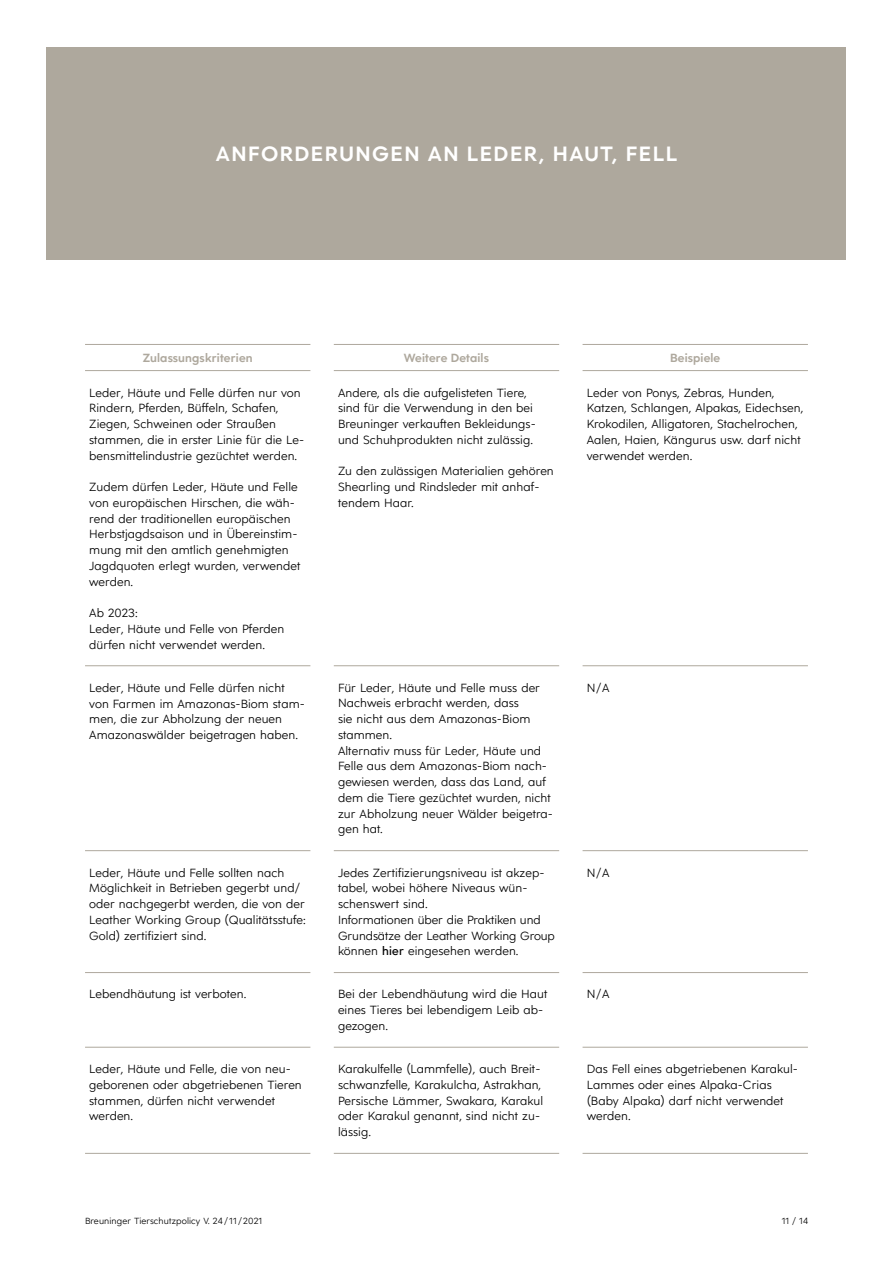
<style>
.page{position:relative;width:893px;height:1263px;background:#fff}
.page>*{position:absolute;margin:0;border:0;box-sizing:border-box;transform-origin:0 0}
.t1{font:700 21px "Eduard Breuninger";letter-spacing:.07em;color:#fff}
.t2{font:12px/15.8px "Eduard Breuninger";letter-spacing:.005em;color:#000}
.t3{font:700 12px "Eduard Breuninger";letter-spacing:.01em;color:#aea89d}
.t4{font:9px "Eduard Breuninger";letter-spacing:.01em;color:#000}
.s1{font-weight:500}
</style>
<div class="page">
<div style="left:47px;top:47px;width:799px;height:212px;background:#aea89d"></div>
<hr style="left:85px;top:665px;width:225px;height:1px;background:#aea89d">
<hr style="left:334px;top:665px;width:225px;height:1px;background:#aea89d">
<hr style="left:583px;top:665px;width:225px;height:1px;background:#aea89d">
<hr style="left:85px;top:850px;width:225px;height:1px;background:#aea89d">
<hr style="left:334px;top:850px;width:225px;height:1px;background:#aea89d">
<hr style="left:583px;top:850px;width:225px;height:1px;background:#aea89d">
<hr style="left:85px;top:972px;width:225px;height:1px;background:#aea89d">
<hr style="left:334px;top:972px;width:225px;height:1px;background:#aea89d">
<hr style="left:583px;top:972px;width:225px;height:1px;background:#aea89d">
<hr style="left:85px;top:1047px;width:225px;height:1px;background:#aea89d">
<hr style="left:334px;top:1047px;width:225px;height:1px;background:#aea89d">
<hr style="left:583px;top:1047px;width:225px;height:1px;background:#aea89d">
<hr style="left:85px;top:1153px;width:225px;height:1px;background:#aea89d">
<hr style="left:334px;top:1153px;width:225px;height:1px;background:#aea89d">
<hr style="left:583px;top:1153px;width:225px;height:1px;background:#aea89d">
<hr style="left:85px;top:344px;width:225px;height:1px;background:#aea89d">
<hr style="left:334px;top:344px;width:225px;height:1px;background:#aea89d">
<hr style="left:583px;top:344px;width:225px;height:1px;background:#aea89d">
<hr style="left:85px;top:370px;width:225px;height:1px;background:#aea89d">
<hr style="left:334px;top:370px;width:225px;height:1px;background:#aea89d">
<hr style="left:583px;top:370px;width:225px;height:1px;background:#aea89d">
<h1 class="t1" style="left:216px;top:138px;width:463px">ANFORDERUNGEN AN LEDER, HAUT, FELL</h1>
<p class="t3" style="left:143px;top:349px;width:111px">Zulassungskriterien</p>
<p class="t3" style="left:404px;top:349px;width:87px">Weitere Details</p>
<p class="t3" style="left:670px;top:349px;width:52px">Beispiele</p>
<p class="t2" style="left:89px;top:384px;width:216px">Leder, Häute und Felle dürfen nur von Rindern, Pferden, Büffeln, Schafen, Ziegen, Schweinen oder Straußen stammen, die in erster Linie für die Le&shy;bensmittelindustrie gezüchtet werden.</p>
<p class="t2" style="left:89px;top:478px;width:213px">Zudem dürfen Leder, Häute und Felle von europäischen Hirschen, die wäh&shy;rend der traditionellen europäischen<br>Herbstjagdsaison und in Übereinstim&shy;mung mit den amtlich genehmigten<br>Jagdquoten erlegt wurden, verwendet werden.</p>
<p class="t2" style="left:89px;top:604px;width:197px">Ab 2023:<br>Leder, Häute und Felle von Pferden dürfen nicht verwendet werden.</p>
<p class="t2" style="left:338px;top:384px;width:199px">Andere, als die aufgelisteten Tiere, sind für die Verwendung in den bei Breuninger verkauften Bekleidungs&shy;und Schuhprodukten nicht zulässig.</p>
<p class="t2" style="left:338px;top:462px;width:217px">Zu den zulässigen Materialien gehören<br>Shearling und Rindsleder mit anhaf&shy;tendem Haar.</p>
<p class="t2" style="left:587px;top:384px;width:218px">Leder von Ponys, Zebras, Hunden, Katzen, Schlangen, Alpakas, Eidechsen, Krokodilen, Alligatoren, Stachelrochen, Aalen, Haien, Kängurus usw. darf nicht verwendet werden.</p>
<p class="t2" style="left:89px;top:679px;width:217px">Leder, Häute und Felle dürfen nicht von Farmen im Amazonas-Biom stam&shy;men, die zur Abholzung der neuen Amazonaswälder beigetragen haben.</p>
<p class="t2" style="left:338px;top:679px;width:217px">Für Leder, Häute und Felle muss der<br>Nachweis erbracht werden, dass<br>sie nicht aus dem Amazonas-Biom stammen.<br>Alternativ muss für Leder, Häute und<br>Felle aus dem Amazonas-Biom nach&shy;gewiesen werden, dass das Land, auf dem die Tiere gezüchtet wurden, nicht zur Abholzung neuer Wälder beigetra&shy;gen hat.</p>
<p class="t2" style="left:587px;top:679px;width:24px">N/A</p>
<p class="t2" style="left:89px;top:864px;width:218px">Leder, Häute und Felle sollten nach Möglichkeit in Betrieben gegerbt und/ oder nachgegerbt werden, die von der Leather Working Group (Qualitätsstufe:<br>Gold) zertifiziert sind.</p>
<p class="t2" style="left:338px;top:864px;width:218px">Jedes Zertifizierungsniveau ist akzep&shy;tabel, wobei höhere Niveaus wün&shy;schenswert sind.<br>Informationen über die Praktiken und Grundsätze der Leather Working Group können <span class="s1">hier</span> eingesehen werden.</p>
<p class="t2" style="left:587px;top:863px;width:24px">N/A</p>
<p class="t2" style="left:89px;top:985px;width:159px">Lebendhäutung ist verboten.</p>
<p class="t2" style="left:338px;top:985px;width:211px">Bei der Lebendhäutung wird die Haut eines Tieres bei lebendigem Leib ab&shy;gezogen.</p>
<p class="t2" style="left:587px;top:985px;width:24px">N/A</p>
<p class="t2" style="left:89px;top:1060px;width:214px">Leder, Häute und Felle, die von neu&shy;geborenen oder abgetriebenen Tieren stammen, dürfen nicht verwendet werden.</p>
<p class="t2" style="left:338px;top:1060px;width:207px">Karakulfelle (Lammfelle), auch Breit&shy;schwanzfelle, Karakulcha, Astrakhan,<br>Persische Lämmer, Swakara, Karakul oder Karakul genannt, sind nicht zu&shy;lässig.</p>
<p class="t2" style="left:587px;top:1060px;width:213px">Das Fell eines abgetriebenen Karakul-<br>Lammes oder eines Alpaka-Crias (Baby Alpaka) darf nicht verwendet werden.</p>
<p class="t4" style="left:85px;top:1214px;width:179px">Breuninger Tierschutzpolicy V. 24 / 11 / 2021</p>
<p class="t4" style="left:782px;top:1214px;width:28px">11 / 14</p>
</div>
